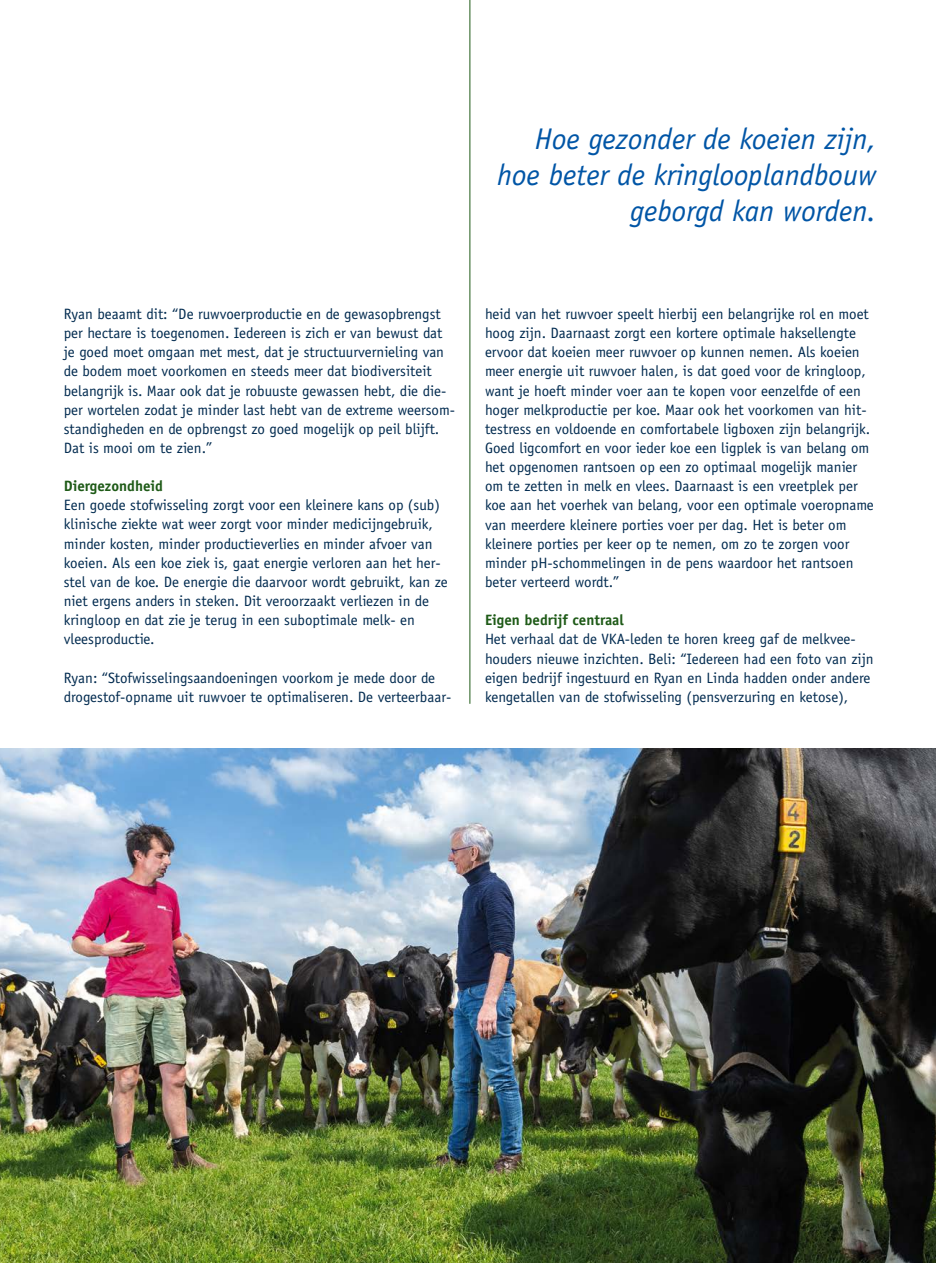
<style>
.page{position:relative;width:936px;height:1263px;background:#fff}
.page>*{position:absolute;margin:0;border:0;box-sizing:border-box;transform-origin:0 0}
.t1{font:italic 30px/36px "Officina Sans Std";color:#0055a6;text-align:right}
.t2{font:15px/19.2px "Officina Sans Std";color:#002a4f}
.t3{font:700 15px "Officina Sans Std";color:#1e5a17}
</style>
<div class="page">
<hr style="left:469px;top:0;width:1px;height:704px;background:#1e5a17">
<img style="left:0;top:748px;width:935px;height:515px">
<h1 class="t1" style="left:497px;top:121px;width:381px">Hoe gezonder de koeien zijn, hoe beter de kringlooplandbouw geborgd kan worden.</h1>
<p class="t2" style="left:64px;top:304px;width:393px">Ryan beaamt dit: “De ruwvoerproductie en de gewasopbrengst per hectare is toegenomen. Iedereen is zich er van bewust dat je goed moet omgaan met mest, dat je structuurvernieling van de bodem moet voorkomen en steeds meer dat biodiversiteit belangrijk is. Maar ook dat je robuuste gewassen hebt, die die&shy;per wortelen zodat je minder last hebt van de extreme weersom&shy;standigheden en de opbrengst zo goed mogelijk op peil blijft.<br>Dat is mooi om te zien.”</p>
<p class="t3" style="left:64px;top:477px;width:101px">Diergezondheid</p>
<p class="t2" style="left:64px;top:496px;width:385px">Een goede stofwisseling zorgt voor een kleinere kans op (sub) klinische ziekte wat weer zorgt voor minder medicijngebruik, minder kosten, minder productieverlies en minder afvoer van koeien. Als een koe ziek is, gaat energie verloren aan het her&shy;stel van de koe. De energie die daarvoor wordt gebruikt, kan ze niet ergens anders in steken. Dit veroorzaakt verliezen in de kringloop en dat zie je terug in een suboptimale melk- en vleesproductie.</p>
<p class="t2" style="left:64px;top:668px;width:389px">Ryan: “Stofwisselingsaandoeningen voorkom je mede door de drogestof-opname uit ruwvoer te optimaliseren. De verteerbaar-</p>
<p class="t2" style="left:485px;top:304px;width:390px">heid van het ruwvoer speelt hierbij een belangrijke rol en moet hoog zijn. Daarnaast zorgt een kortere optimale haksellengte ervoor dat koeien meer ruwvoer op kunnen nemen. Als koeien meer energie uit ruwvoer halen, is dat goed voor de kringloop, want je hoeft minder voer aan te kopen voor eenzelfde of een hoger melkproductie per koe. Maar ook het voorkomen van hit&shy;testress en voldoende en comfortabele ligboxen zijn belangrijk.<br>Goed ligcomfort en voor ieder koe een ligplek is van belang om het opgenomen rantsoen op een zo optimaal mogelijk manier om te zetten in melk en vlees. Daarnaast is een vreetplek per koe aan het voerhek van belang, voor een optimale voeropname van meerdere kleinere porties voer per dag. Het is beter om kleinere porties per keer op te nemen, om zo te zorgen voor minder pH-schommelingen in de pens waardoor het rantsoen beter verteerd wordt.”</p>
<p class="t3" style="left:485px;top:611px;width:140px">Eigen bedrijf centraal</p>
<p class="t2" style="left:485px;top:630px;width:390px">Het verhaal dat de VKA-leden te horen kreeg gaf de melkvee&shy;houders nieuwe inzichten. Beli: “Iedereen had een foto van zijn eigen bedrijf ingestuurd en Ryan en Linda hadden onder andere kengetallen van de stofwisseling (pensverzuring en ketose),</p>
</div>
